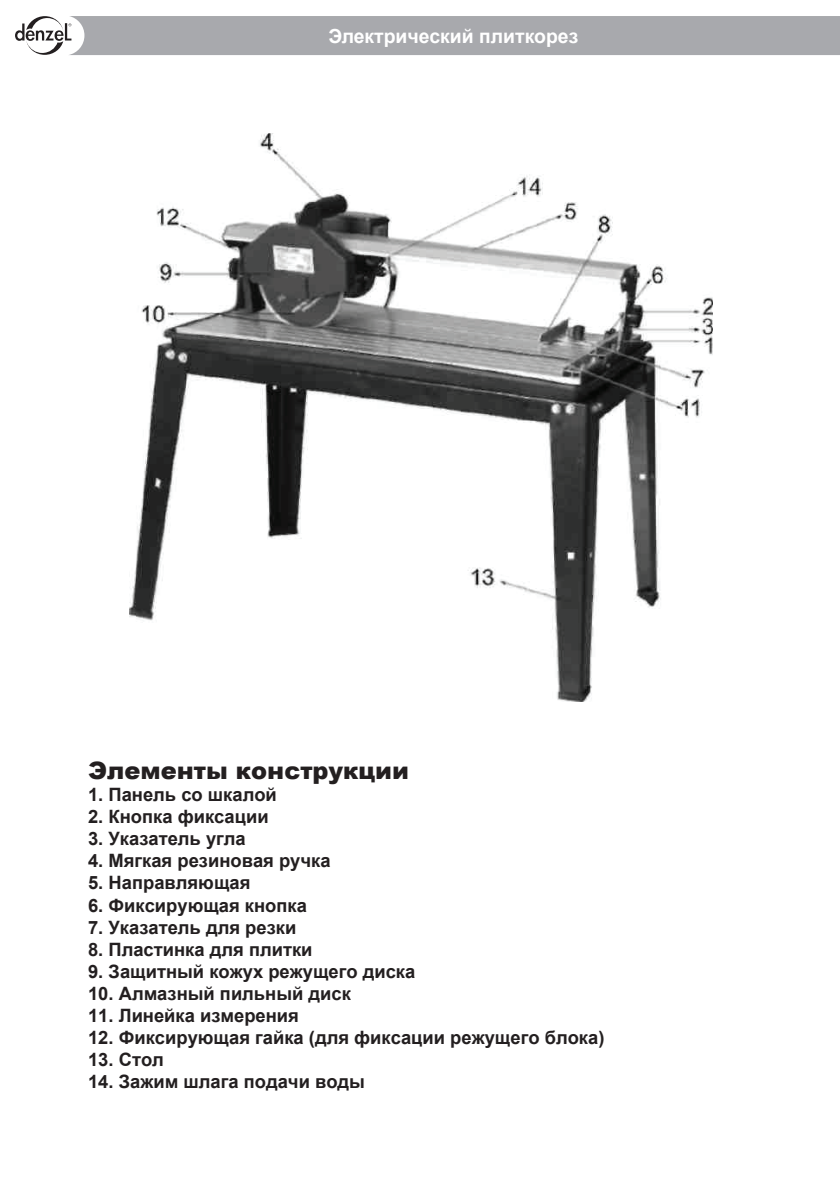
<style>
.page{position:relative;width:840px;height:1190px;background:#fff}
.page>*{position:absolute;margin:0;border:0;box-sizing:border-box;transform-origin:0 0}
.t1{font:900 24px "Arial";color:#231f20}
.t2{font:700 19.4px "Arial";color:#fff}
.t3{font:700 18.4px "Arial";color:#231f20}
</style>
<div class="page">
<svg style="left:15px;top:16px;width:825px;height:39px;background:#ababaf"></svg>
<img style="left:129px;top:134px;width:584px;height:568px">
<div style="left:103px;top:659px;width:121px;height:57px;background:#fff"></div>
<p class="t2" style="left:328px;top:23px;width:251px">Электрический плиткорез</p>
<h1 class="t1" style="left:88px;top:753px;width:322px">Элементы конструкции</h1>
<p class="t3" style="left:88px;top:783px;width:190px">1. Панель со шкалой</p>
<p class="t3" style="left:88px;top:805px;width:182px">2. Кнопка фиксации</p>
<p class="t3" style="left:88px;top:827px;width:159px">3. Указатель угла</p>
<p class="t3" style="left:88px;top:849px;width:244px">4. Мягкая резиновая ручка</p>
<p class="t3" style="left:88px;top:871px;width:164px">5. Направляющая</p>
<p class="t3" style="left:88px;top:893px;width:220px">6. Фиксирующая кнопка</p>
<p class="t3" style="left:88px;top:915px;width:210px">7. Указатель для резки</p>
<p class="t3" style="left:88px;top:937px;width:226px">8. Пластинка для плитки</p>
<p class="t3" style="left:88px;top:959px;width:329px">9. Защитный кожух режущего диска</p>
<p class="t3" style="left:88px;top:981px;width:264px">10. Алмазный пильный диск</p>
<p class="t3" style="left:88px;top:1003px;width:212px">11. Линейка измерения</p>
<p class="t3" style="left:88px;top:1025px;width:518px">12. Фиксирующая гайка (для фиксации режущего блока)</p>
<p class="t3" style="left:88px;top:1047px;width:77px">13. Стол</p>
<p class="t3" style="left:88px;top:1069px;width:278px">14. Зажим шлага подачи воды</p>
</div>
